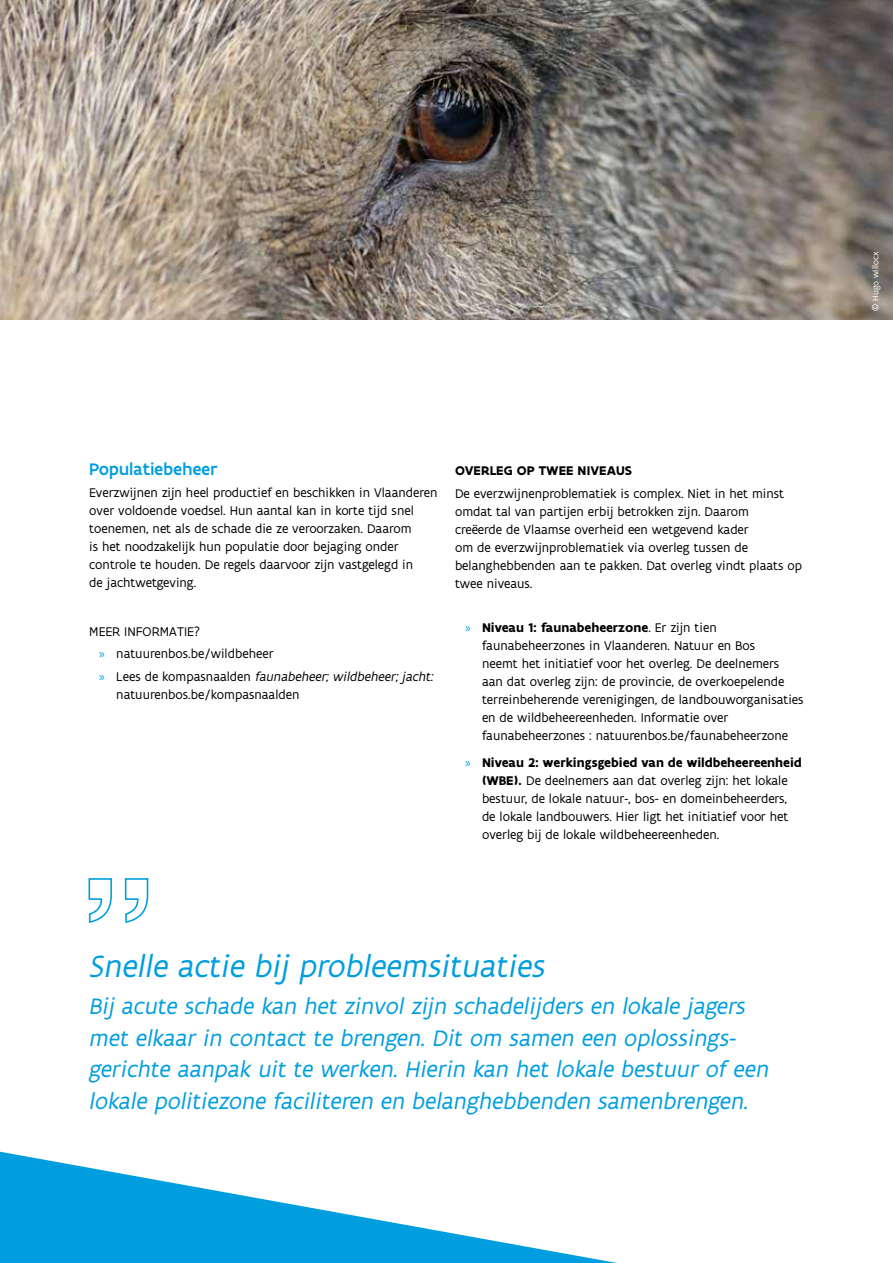
<style>
.page{position:relative;width:893px;height:1263px;background:#fff}
.page>*{position:absolute;margin:0;border:0;box-sizing:border-box;transform-origin:0 0}
.t1{font:italic 32.85px "Flanders Art Sans";color:#009edf}
.t2{font:italic 24px/31.5px "Flanders Art Sans";color:#009edf}
.t3{font:500 18px "Flanders Art Sans";color:#009edf}
.t4{font:13.5px/18px "Flanders Art Sans";color:#000}
.t5{font:700 13.5px "Flanders Art Sans";letter-spacing:.005em;color:#000}
.t6{font:9px "Flanders Art Sans";color:#fff}
.s1{font-family:"Myriad Pro";color:#009edf}
.s2{font-style:italic}
.s3{font-weight:700}
</style>
<div class="page">
<svg style="left:88px;top:878px;width:61px;height:45px"></svg>
<svg style="left:0;top:1152px;width:617px;height:111px"></svg>
<img style="left:0;top:0;width:893px;height:319px">
<h3 class="t3" style="left:89px;top:457px;width:130px">Populatiebeheer</h3>
<p class="t4" style="left:89px;top:484px;width:350px">Everzwijnen zijn heel productief en beschikken in Vlaanderen over voldoende voedsel. Hun aantal kan in korte tijd snel toenemen, net als de schade die ze veroorzaken. Daarom<br>is het noodzakelijk hun populatie door bejaging onder controle te houden. De regels daarvoor zijn vastgelegd in<br>de jachtwetgeving.</p>
<p class="t4" style="left:99px;top:621px;width:338px;line-height:22.2px;text-indent:-10px">MEER INFORMATIE?<br><span class="s1">»</span> natuurenbos.be/wildbeheer<br><span class="s1">»</span> L e e s d e ko m p a s n a a l d e n <span class="s2">faunabeheer; wildbeheer; jacht:</span></p>
<p class="t4" style="left:116px;top:685px;width:185px">natuurenbos.be/kompasnaalden</p>
<p class="t5" style="left:455px;top:462px;width:179px">OVERLEG OP TWEE NIVEAUS</p>
<p class="t4" style="left:455px;top:484px;width:349px">De everzwijnenproblematiek is complex. Niet in het minst omdat tal van partijen erbij betrokken zijn. Daarom<br>creëerde de Vlaamse overheid een wetgevend kader<br>om de everzwijnproblematiek via overleg tussen de belanghebbenden aan te pakken. Dat overleg vindt plaats op twee niveaus.</p>
<p class="t4" style="left:482px;top:619px;width:323px;text-indent:-17px"><span class="s1">»</span> <span class="s3">Niveau 1: faunabeheerzone</span>. Er zijn tien faunabeheerzones in Vlaanderen. Natuur en Bos<br>neemt het initiatief voor het overleg. De deelnemers<br>aan dat overleg zijn: de provincie, de overkoepelende terreinbeherende verenigingen, de landbouworganisaties en de wildbeheereenheden. Informatie over faunabeheerzones : natuurenbos.be/faunabeheerzone</p>
<p class="t4" style="left:482px;top:753px;width:321px;text-indent:-17px"><span class="s1">»</span> <span class="s3">Niveau 2: werkingsgebied van de wildbeheereenheid (WBE).</span> De deelnemers aan dat overleg zijn: het lokale bestuur, de lokale natuur-, bos- en domeinbeheerders, de lokale landbouwers. Hier ligt het initiatief voor het overleg bij de lokale wildbeheereenheden.</p>
<h1 class="t1" style="left:89px;top:946px;width:465px">Snelle actie bij probleemsituaties</h1>
<p class="t2" style="left:88px;top:991px;width:686px">Bij acute schade kan het zinvol zij n schadelijders en lokale jagers met elkaar in contact te brengen. Dit om samen een oplossings&shy;gerichte aanpak uit te werken. Hierin kan het lokale bestuur of een lokale politiezone faciliteren en belanghebbenden samenbrengen.</p>
<p class="t6" style="left:870px;top:311px;width:60px;rotate:-90deg">© Hugo willocx</p>
</div>
